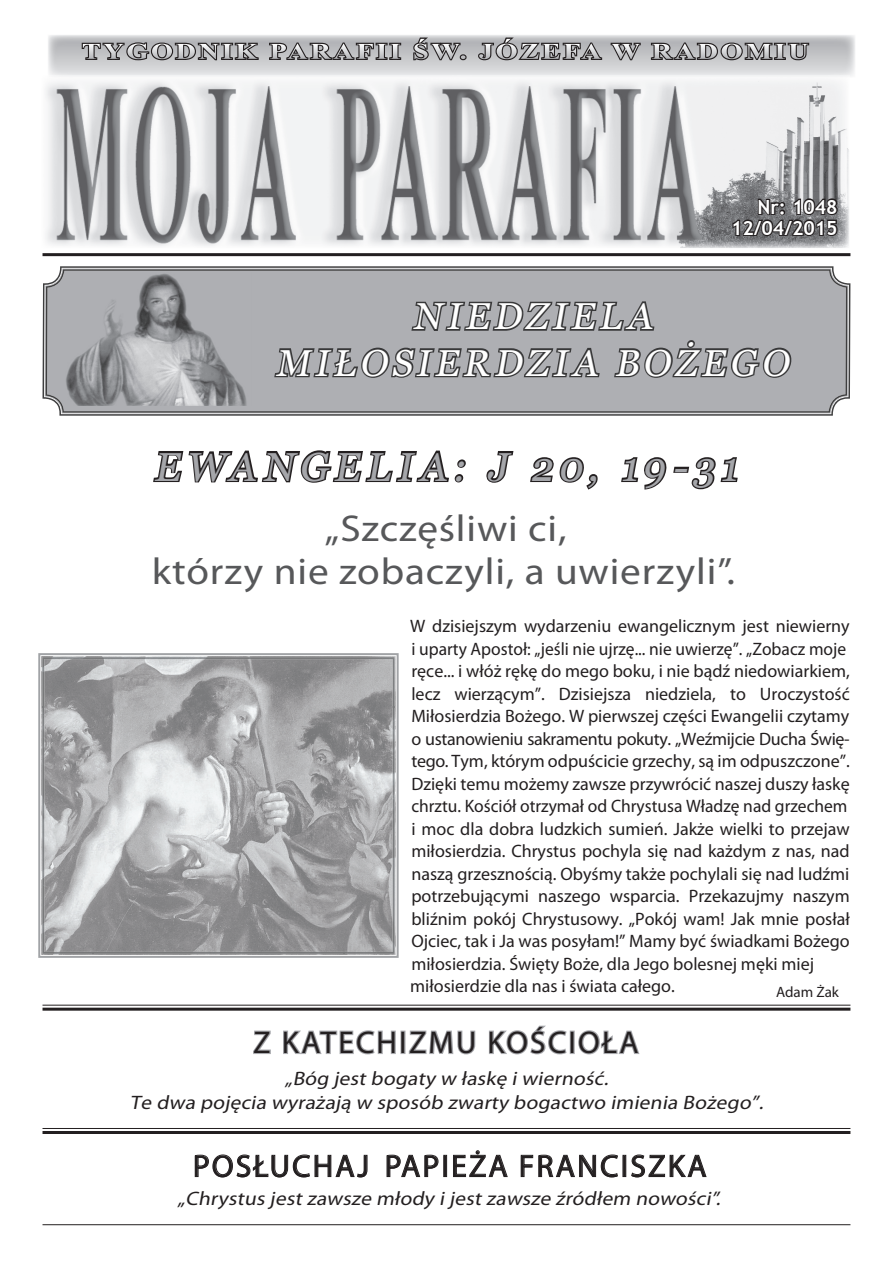
<style>
.page{position:relative;width:893px;height:1263px;background:#fff}
.page>*{position:absolute;margin:0;border:0;box-sizing:border-box;transform-origin:0 0}
.t1{font:italic 40.5px "Georgia";color:#a5a6aa}
.t2{font:37.5px/43.5px "Myriad Pro";letter-spacing:.02em;color:#57585a;text-align:center;scale:1.1 1}
.t3{font:italic 37.5px/46.5px "Georgia";color:#fff;text-align:center}
.t4{font:31.5px "Myriad Pro";letter-spacing:.07em;color:#231f20}
.t5{font:700 22.5px "Times New Roman";letter-spacing:.09em;color:#fff;scale:1.26 1}
.t6{font:italic 19.5px/24px "Myriad Pro";letter-spacing:.01em;color:#231f20;text-align:center;scale:1.1 1}
.t7{font:700 19.5px/21px "Trebuchet MS";color:#fff;text-align:right}
.t8{font:18px/22.5px "Myriad Pro";color:#231f20}
.t9{font:15px "Myriad Pro";color:#231f20}
</style>
<div class="page">
<hr style="left:43px;top:1224px;width:807px;height:1px;background:#231f20">
<img style="left:45px;top:80px;width:804px;height:168px">
<hr style="left:48px;top:75px;width:801px;height:3px;background:#f5f5f6">
<hr style="left:43px;top:253px;width:807px;height:3px;background:#231f20">
<svg style="left:81px;top:41px;width:179px;height:21px;background:#807f81"></svg>
<svg style="left:268px;top:41px;width:134px;height:20px;background:#7b797c"></svg>
<svg style="left:412px;top:36px;width:56px;height:26px"></svg>
<svg style="left:476px;top:36px;width:127px;height:26px;background:#8a898b"></svg>
<svg style="left:609px;top:41px;width:33px;height:21px"></svg>
<svg style="left:650px;top:36px;width:160px;height:26px;background:#8c8b8d"></svg>
<svg style="left:253px;top:1030px;width:18px;height:24px"></svg>
<svg style="left:283px;top:1030px;width:113px;height:25px"></svg>
<div style="left:400px;top:1030px;width:5px;height:24px;border:2px solid #a8a9ad"></div>
<svg style="left:408px;top:1030px;width:68px;height:25px"></svg>
<svg style="left:489px;top:1025px;width:78px;height:30px"></svg>
<div style="left:570px;top:1030px;width:5px;height:24px;border:2px solid #a8a9ad"></div>
<svg style="left:578px;top:1030px;width:62px;height:25px"></svg>
<hr style="left:43px;top:1131px;width:807px;height:3px;background:#231f20">
<hr style="left:43px;top:1128px;width:807px;height:1px;background:#231f20">
<hr style="left:43px;top:1008px;width:807px;height:3px;background:#231f20">
<hr style="left:43px;top:1005px;width:807px;height:1px;background:#231f20">
<svg style="left:731px;top:197px;width:108px;height:40px;background:#545355"></svg>
<svg style="left:43px;top:266px;width:807px;height:150px;background:#9b9b9c"></svg>
<svg style="left:46px;top:269px;width:801px;height:144px;background:#a4a5a8"></svg>
<svg style="left:151px;top:272px;width:642px;height:218px"></svg>
<img style="left:65px;top:272px;width:186px;height:134px">
<svg style="left:38px;top:653px;width:361px;height:305px;background:#b2b2b4"></svg>
<img style="left:42px;top:657px;width:353px;height:50px">
<img style="left:42px;top:706px;width:51px;height:248px">
<img style="left:344px;top:706px;width:51px;height:248px">
<img style="left:92px;top:904px;width:253px;height:50px">
<svg style="left:195px;top:1154px;width:173px;height:24px"></svg>
<svg style="left:386px;top:1154px;width:53px;height:23px"></svg>
<div style="left:443px;top:1155px;width:4px;height:22px;border:1px solid #231f20"></div>
<svg style="left:453px;top:1150px;width:55px;height:27px"></svg>
<svg style="left:520px;top:1154px;width:98px;height:23px"></svg>
<svg style="left:631px;top:1154px;width:76px;height:23px"></svg>
<p class="t5" style="left:82px;top:36px;width:578px">TYGODNIK PARAFII ŚW. JÓZEFA W RADOMIU</p>
<p class="t7" style="left:731px;top:196px;width:108px">Nr: 1048<br>12/04/2015</p>
<h2 class="t3" style="left:275px;top:293px;width:522px">NIEDZIELA<br>MIŁOSIERDZIA BOŻEGO</h2>
<h1 class="t1" style="left:153px;top:444px;width:593px">EWANGELIA: J 20, 19-31</h1>
<h2 class="t2" style="left:152px;top:507px;width:532px">„Szczęśliwi ci,<br>którzy nie zobaczyli, a uwierzyli”.</h2>
<p class="t8" style="left:410px;top:615px;width:441px">W dzisiejszym wydarzeniu ewangelicznym jest niewierny i uparty Apostoł: „jeśli nie ujrzę... nie uwierzę”. „Zobacz moje ręce... i włóż rękę do mego boku, i nie bądź niedowiarkiem, lecz wierzącym”. Dzisiejsza niedziela, to Uroczystość Miłosierdzia Bożego. W pierwszej części Ewangelii czytamy o ustanowieniu sakramentu pokuty. „Weźmijcie Ducha Świę&shy;tego. Tym, którym odpuścicie grzechy, są im odpuszczone”.<br>Dzięki temu możemy zawsze przywrócić naszej duszy łaskę chrztu. Kościół otrzymał od Chrystusa Władzę nad grzechem i moc dla dobra ludzkich sumień. Jakże wielki to przejaw miłosierdzia. Chrystus pochyla się nad każdym z nas, nad naszą grzesznością. Obyśmy także pochylali się nad ludźmi potrzebującymi naszego wsparcia. Przekazujmy naszym bliźnim pokój Chrystusowy. „Pokój wam! Jak mnie posłał Ojciec, tak i Ja was posyłam!” Mamy być świadkami Bożego miłosierdzia. Święty Boże, dla Jego bolesnej męki miej miłosierdzie dla nas i świata całego.</p>
<p class="t9" style="left:776px;top:984px;width:64px">Adam Żak</p>
<h3 class="t4" style="left:253px;top:1025px;width:387px">Z KATECHIZMU KOŚCIOŁA</h3>
<p class="t6" style="left:130px;top:1066px;width:581px">„Bóg jest bogaty w łaskę iwierność.<br>Te dwa pojęcia wyrażają w sposób zwarty bogactwo imienia Bożego”.</p>
<h3 class="t4" style="left:193px;top:1149px;width:515px">POSŁUCHAJ PAPIEŻA FRANCISZKA</h3>
<p class="t6" style="left:178px;top:1187px;width:498px">„Chrystus jest zawsze młody ijest zawsze źródłem nowości”.</p>
</div>
